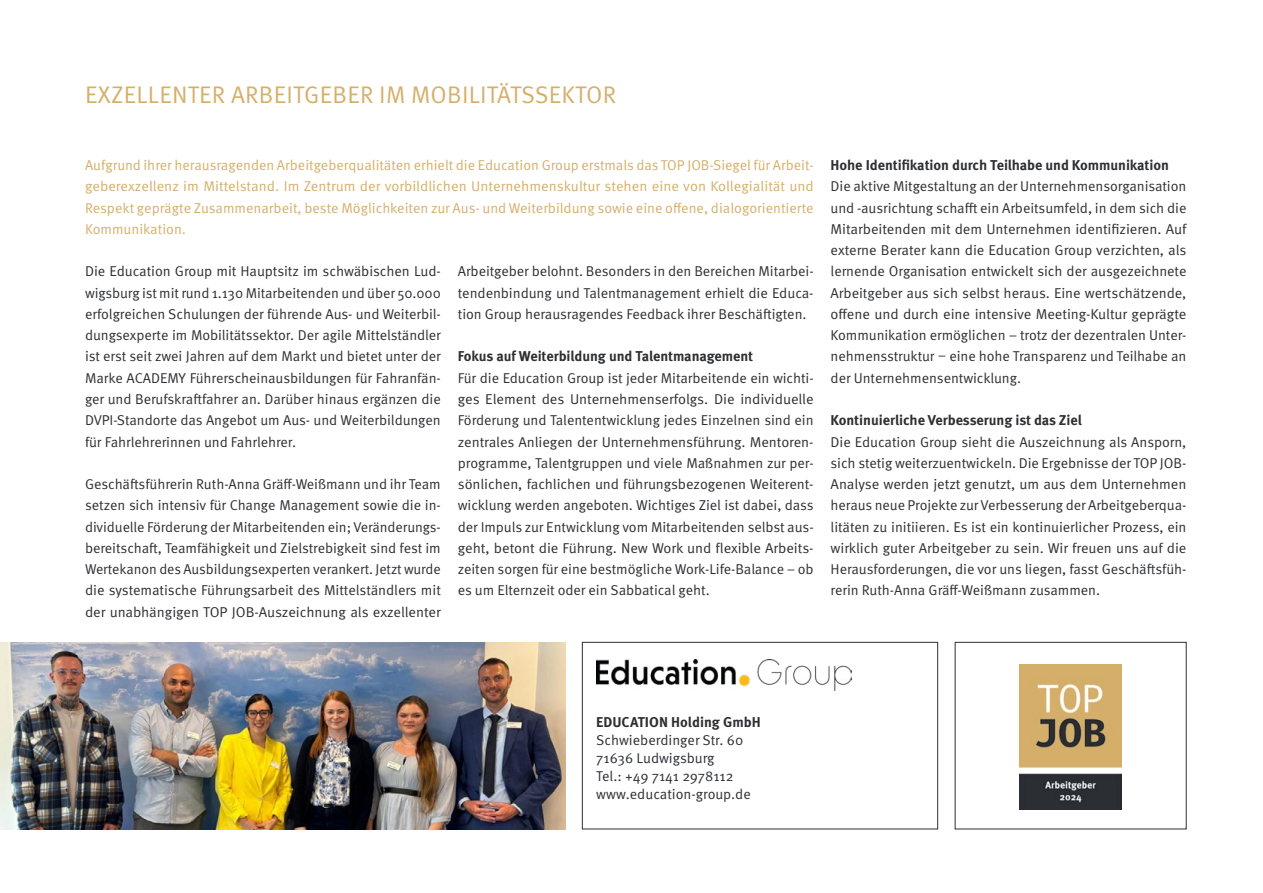
<style>
.page{position:relative;width:1263px;height:893px;background:#fff}
.page>*{position:absolute;margin:0;border:0;box-sizing:border-box;transform-origin:0 0}
.t1{font:24px "Meta OT";letter-spacing:.01em;color:#d5af6a}
.t2{font:14.25px/21.3px "Meta OT";letter-spacing:-.005em;color:#2c2f33;text-align:justify}
.t3{font:14.25px/21.3px "Meta OT";color:#d5af6a;text-align:justify}
.t4{font:700 14.25px "Meta OT";letter-spacing:-.005em;color:#2c2f33}
</style>
<div class="page">
<img style="left:0;top:642px;width:566px;height:187px">
<div style="left:582px;top:642px;width:356px;height:187px;border:1px solid #2c2f33"></div>
<img style="left:1020px;top:665px;width:102px;height:144px">
<img style="left:596px;top:660px;width:255px;height:30px">
<h1 class="t1" style="left:85px;top:81px;width:532px">EXZELLENTER ARBEITGEBER IM MOBILITÄTSSEKTOR</h1>
<p class="t3" style="left:85px;top:155px;width:730px">Aufgrund ihrer herausragenden Arbeitgeberqualitäten erhielt die Education Group erstmals das TOP JOB-Siegel für Arbeit&shy;geberexzellenz im Mittelstand. Im Zentrum der vorbildlichen Unternehmenskultur stehen eine von Kollegialität und Respekt geprägte Zusammenarbeit, beste Möglichkeiten zur Aus- und Weiterbildung sowie eine offene, dialogorientierte Kommunikation.</p>
<p class="t2" style="left:85px;top:261px;width:357px">Die Education Group mit Hauptsitz im schwäbischen Lud&shy;wigsburg ist mit rund 1.130 Mitarbeitenden und über 50.000 erfolgreichen Schulungen der führende Aus- und Weiterbil&shy;dungsexperte im Mobilitätssektor. Der agile Mittelständler ist erst seit zwei Jahren auf dem Markt und bietet unter der Marke ACADEMY Führerscheinausbildungen für Fahranfän&shy;ger und Berufskraftfahrer an. Darüber hinaus ergänzen die DVPI-Standorte das Angebot um Aus- und Weiterbildungen für Fahrlehrerinnen und Fahrlehrer.</p>
<p class="t2" style="left:85px;top:474px;width:357px">Geschäftsführerin Ruth-Anna Gräff-Weißmann und ihr Team setzen sich intensiv für Change Management sowie die in&shy;dividuelle Förderung der Mitarbeitenden ein; Veränderungs&shy;bereitschaft, Teamfähigkeit und Zielstrebigkeit sind fest im Wertekanon des Ausbildungsexperten verankert. Jetzt wurde die systematische Führungsarbeit des Mittelständlers mit der unabhängigen TOP JOB-Auszeichnung als exzellenter</p>
<p class="t2" style="left:458px;top:261px;width:357px">Arbeitgeber belohnt. Besonders in den Bereichen Mitarbei&shy;tendenbindung und Talentmanagement erhielt die Educa&shy;tion Group herausragendes Feedback ihrer Beschäftigten.</p>
<p class="t4" style="left:458px;top:347px;width:297px">Fokus auf Weiterbildung und Talentmanagement</p>
<p class="t2" style="left:458px;top:367px;width:357px">Für die Education Group ist jeder Mitarbeitende ein wichti&shy;ges Element des Unternehmenserfolgs. Die individuelle Förderung und Talententwicklung jedes Einzelnen sind ein zentrales Anliegen der Unternehmensführung. Mentoren&shy;programme, Talentgruppen und viele Maßnahmen zur per&shy;sönlichen, fachlichen und führungsbezogenen Weiterent&shy;wicklung werden angeboten. Wichtiges Ziel ist dabei, dass der Impuls zur Entwicklung vom Mitarbeitenden selbst aus&shy;geht, betont die Führung. New Work und flexible Arbeits&shy;zeiten sorgen für eine bestmögliche Work-Life-Balance – ob es um Elternzeit oder ein Sabbatical geht.</p>
<p class="t4" style="left:831px;top:156px;width:340px">Hohe Identifikation durch Teilhabe und Kommunikation</p>
<p class="t2" style="left:831px;top:176px;width:357px">Die aktive Mitgestaltung an der Unternehmensorganisation und -ausrichtung schafft ein Arbeitsumfeld, in dem sich die Mitarbeitenden mit dem Unternehmen identifizieren. Auf externe Berater kann die Education Group verzichten, als lernende Organisation entwickelt sich der ausgezeichnete Arbeitgeber aus sich selbst heraus. Eine wertschätzende, offene und durch eine intensive Meeting-Kultur geprägte Kommunikation ermöglichen – trotz der dezentralen Unter&shy;nehmensstruktur – eine hohe Transparenz und Teilhabe an der Unternehmensentwicklung.</p>
<p class="t4" style="left:831px;top:411px;width:253px">Kontinuierliche Verbesserung ist das Ziel</p>
<p class="t2" style="left:831px;top:431px;width:357px">Die Education Group sieht die Auszeichnung als Ansporn, sich stetig weiterzuentwickeln. Die Ergebnisse der TOP JOB-Analyse werden jetzt genutzt, um aus dem Unternehmen heraus neue Projekte zur Verbesserung der Arbeitgeberqua&shy;litäten zu initiieren. Es ist ein kontinuierlicher Prozess, ein wirklich guter Arbeitgeber zu sein. Wir freuen uns auf die Herausforderungen, die vor uns liegen, fasst Geschäftsfüh&shy;rerin Ruth-Anna Gräff-Weißmann zusammen.</p>
<p class="t4" style="left:596px;top:713px;width:166px">EDUCATION Holding GmbH</p>
<p class="t2" style="left:596px;top:732px;width:156px;line-height:18px;text-align:left">Schwieberdinger Str. 60<br>71636 Ludwigsburg<br>Tel.: +49 7141 2978112 www.education-group.de</p>
</div>
